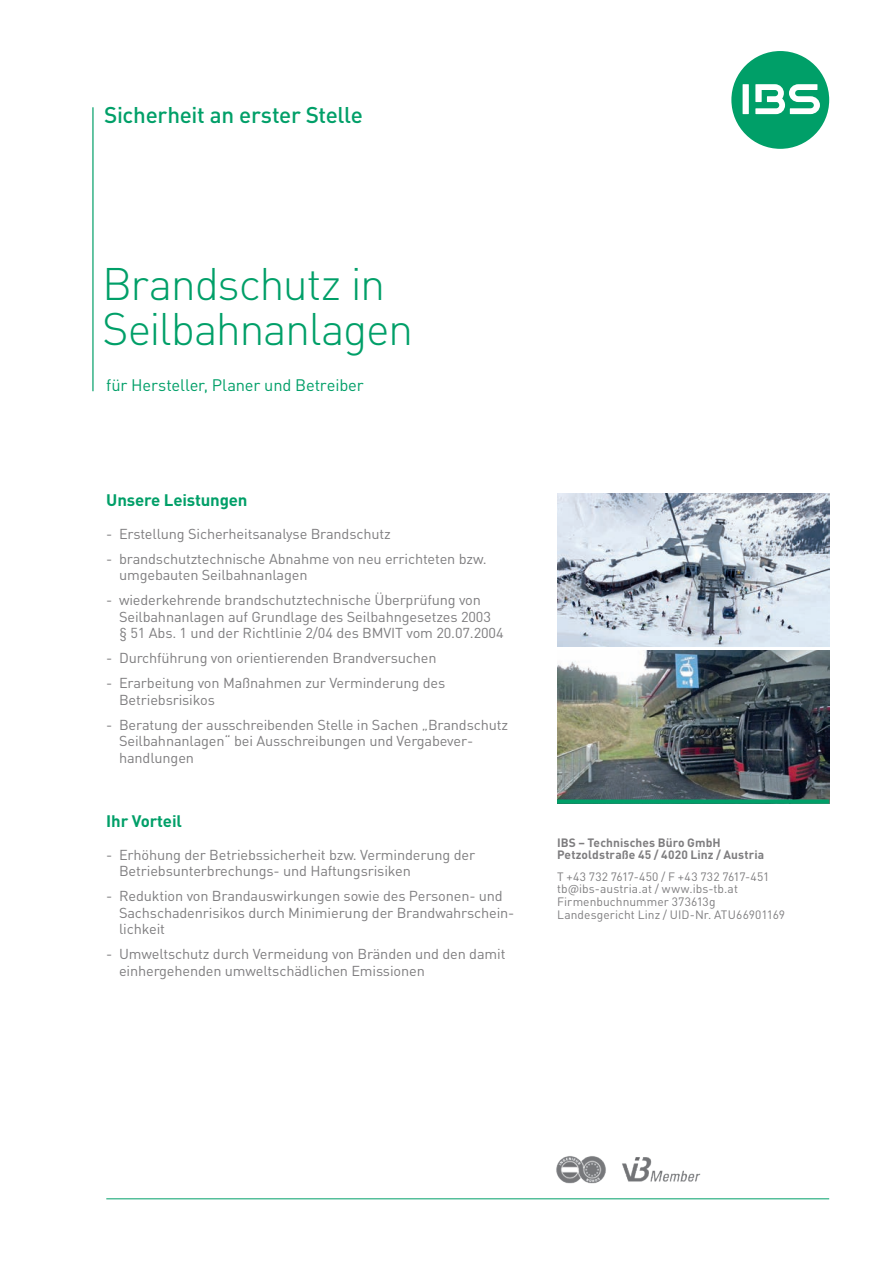
<style>
.page{position:relative;width:893px;height:1263px;background:#fff}
.page>*{position:absolute;margin:0;border:0;box-sizing:border-box;transform-origin:0 0}
.t1{font:300 45px/45px "DIN Pro";letter-spacing:-.035em;color:#009f68}
.t2{font:500 22.5px "DIN Pro";letter-spacing:-.015em;color:#009f68}
.t3{font:16.5px "DIN Pro";letter-spacing:-.01em;color:#009f68}
.t4{font:700 16.5px "DIN Pro";letter-spacing:-.01em;color:#009f68}
.t5{font:14.25px/16.5px "DIN Pro";letter-spacing:-.01em;color:#7e7d7f}
.t6{font:12px/12px "DIN Pro";letter-spacing:.005em;color:#7e7d7f}
.t7{font:700 12px/12.6px "DIN Pro";letter-spacing:.01em;color:#7e7d7f}
</style>
<div class="page">
<hr style="left:92px;top:107px;width:2px;height:284px;background:#009f68">
<hr style="left:106px;top:1198px;width:723px;height:1px;background:#009f68">
<img style="left:557px;top:651px;width:272px;height:148px">
<img style="left:557px;top:493px;width:272px;height:153px">
<div style="left:557px;top:799px;width:272px;height:5px;background:#009f68"></div>
<div style="left:731px;top:51px;width:98px;height:98px;background:#009f68;border-radius:50%"></div>
<svg style="left:743px;top:84px;width:6px;height:30px"></svg>
<svg style="left:755px;top:84px;width:65px;height:30px"></svg>
<img style="left:556px;top:1156px;width:50px;height:28px">
<img style="left:622px;top:1157px;width:79px;height:25px">
<h2 class="t2" style="left:104px;top:100px;width:260px">Sicherheit an erster Stelle</h2>
<h1 class="t1" style="left:102px;top:260px;width:313px">Brandschutz in<br>Seilbahnanlagen</h1>
<p class="t3" style="left:106px;top:374px;width:259px">für Hersteller, Planer und Betreiber</p>
<p class="t4" style="left:106px;top:489px;width:143px">Unsere Leistungen</p>
<p class="t5" style="left:106px;top:525px;width:286px">- Erstellung Sicherheitsanalyse Brandschutz</p>
<p class="t5" style="left:119px;top:550px;width:369px;text-indent:-13px">- brandschutztechnische Abnahme von neu errichteten bzw. umgebauten Seilbahnanlagen</p>
<p class="t5" style="left:119px;top:591px;width:386px;text-indent:-13px">- wiederkehrende brandschutztechnische Überprüfung von<br>Seilbahnanlagen auf Grundlage des Seilbahngesetzes 2003<br>§ 51 Abs. 1 und der Richtlinie 2/04 des BMVIT vom 20.07.2004</p>
<p class="t5" style="left:106px;top:649px;width:332px">- Durchführung von orientierenden Brandversuchen</p>
<p class="t5" style="left:119px;top:674px;width:328px;text-indent:-13px">- Erarbeitung von Maßnahmen zur Verminderung des<br>Betriebsrisikos</p>
<p class="t5" style="left:119px;top:716px;width:391px;text-indent:-13px">- Beratung der ausschreibenden Stelle in Sachen „Brandschutz<br>Seilbahnanlagen“ bei Ausschreibungen und Vergabever&shy;handlungen</p>
<p class="t4" style="left:106px;top:809px;width:77px">Ihr Vorteil</p>
<p class="t5" style="left:119px;top:846px;width:358px;text-indent:-13px">- Erhöhung der Betriebssicherheit bzw. Verminderung der<br>Betriebsunterbrechungs- und Haftungsrisiken</p>
<p class="t5" style="left:119px;top:887px;width:397px;text-indent:-13px">- Reduktion von Brandauswirkungen sowie des Personen- und<br>Sachschadenrisikos durch Minimierung der Brandwahrschein&shy;lichkeit</p>
<p class="t5" style="left:119px;top:945px;width:388px;text-indent:-13px">- Umweltschutz durch Vermeidung von Bränden und den damit einhergehenden umweltschädlichen Emissionen</p>
<p class="t7" style="left:557px;top:836px;width:209px">IBS – Technisches Büro GmbH<br>Petzoldstraße 45 / 4020 Linz / Austria</p>
<p class="t6" style="left:557px;top:870px;width:214px">T +43 732 7617-450 / F +43 732 7617-451 tb@ibs-austria.at / www.ibs-tb.at</p>
<p class="t6" style="left:557px;top:895px;width:229px;line-height:12.6px">Firmenbuchnummer 373613g<br>Landesgericht Linz / UID-Nr. ATU66901169</p>
</div>
